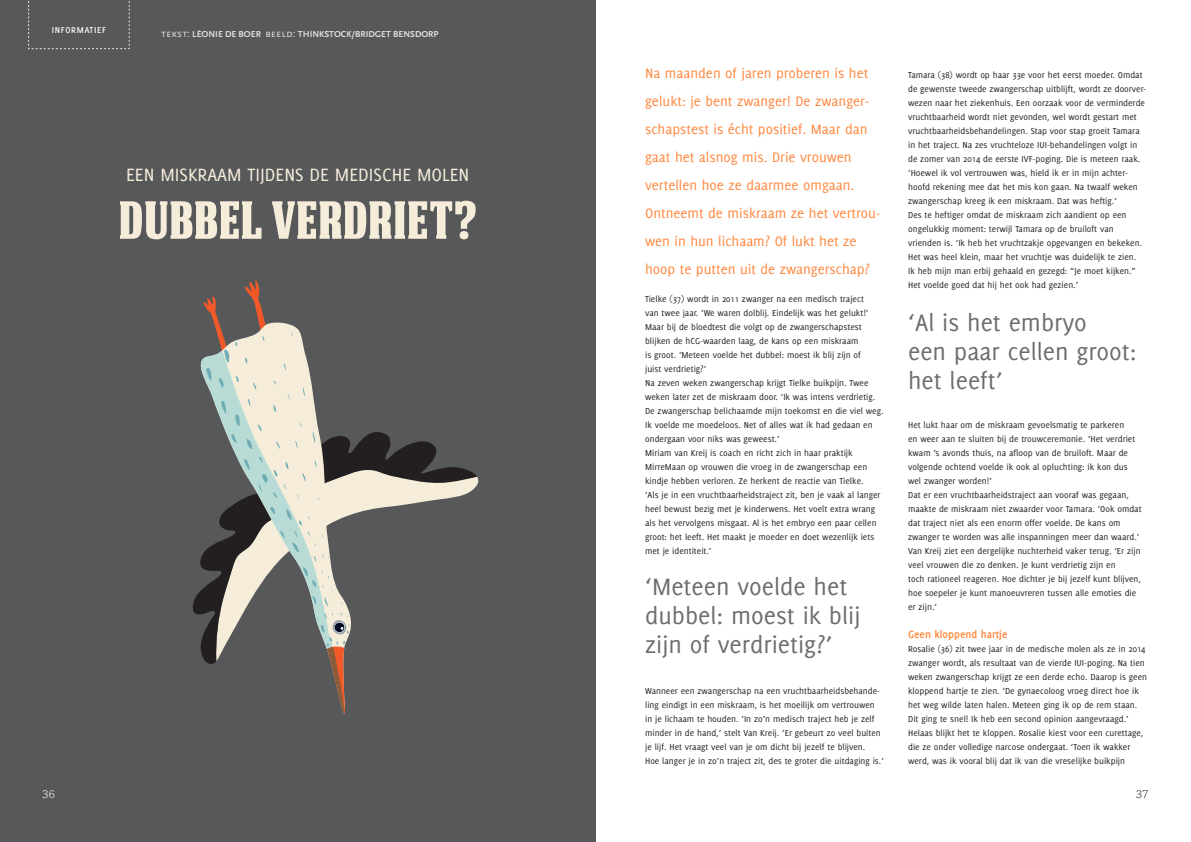
<style>
.page{position:relative;width:1191px;height:842px;background:#fff}
.page>*{position:absolute;margin:0;border:0;box-sizing:border-box;transform-origin:0 0}
.t1{font:51.5px "DEATHEMAACHNCV";color:#f5edda}
.t2{font:26px/29px "Delicious";color:#6c6d70}
.t3{font:19.5px "Delicious";color:#f5edda}
.t4{font:15px/28px "Delicious";color:#ff873e}
.t5{font:300 12px "Chaparral Pro";color:#fff}
.t6{font:300 12px "Chaparral Pro";color:#231f20}
.t7{font:700 11.5px "Delicious";color:#ff873e}
.t8{font:11.5px "Delicious Small Caps";letter-spacing:.005em;color:#fff}
.t9{font:9.5px/14px "Delicious";color:#231f20}
.t10{font:700 9px "Scala Sans";color:#fff}
.s1{font-family:"Scala Sans Caps";font-weight:400;font-size:11px}
</style>
<div class="page">
<div style="left:0;top:0;width:595px;height:842px;background:#57585a"></div>
<svg style="left:193px;top:432px;width:284px;height:182px"></svg>
<svg style="left:335px;top:432px;width:17px;height:181px"></svg>
<svg style="left:197px;top:354px;width:138px;height:310px"></svg>
<svg style="left:244px;top:459px;width:6px;height:11px"></svg>
<svg style="left:306px;top:613px;width:46px;height:101px"></svg>
<svg style="left:270px;top:507px;width:65px;height:99px"></svg>
<svg style="left:258px;top:457px;width:30px;height:41px"></svg>
<svg style="left:314px;top:460px;width:2px;height:7px"></svg>
<svg style="left:302px;top:473px;width:4px;height:9px"></svg>
<svg style="left:203px;top:280px;width:102px;height:169px"></svg>
<svg style="left:312px;top:432px;width:4px;height:11px"></svg>
<svg style="left:28px;top:0;width:102px;height:49px"></svg>
<p class="t8" style="left:51px;top:23px;width:57px">informatief</p>
<p class="t10" style="left:161px;top:30px;width:279px"><span class="s1">tekst:</span> LÉONIE DE BOER <span class="s1">beeld:</span> THINKSTOCK/BRIDGET BENSDORP</p>
<p class="t3" style="left:126px;top:164px;width:345px">EEN MISKRAAM TIJDENS DE MEDISCHE MOLEN</p>
<p class="t1" style="left:118px;top:190px;width:360px">DUBBEL VERDRIET?</p>
<p class="t4" style="left:645px;top:59px;width:237px">Na maanden of jaren proberen is het gelukt: je bent zwanger! De zwanger&shy;schapstest is écht positief. Maar dan gaat het alsnog mis. Drie vrouwen vertellen hoe ze daarmee omgaan.<br>Ontneemt de miskraam ze het vertrou&shy;wen in hun lichaam? Of lukt het ze hoop te putten uit de zwangerschap?</p>
<p class="t9" style="left:645px;top:292px;width:220px">Tielke (37) wordt in 2011 zwanger na een medisch traject</p>
<p class="t9" style="left:645px;top:306px;width:225px">van twee jaar. ‘We waren dolblij. Eindelijk was het gelukt!’<br>Maar bij de bloedtest die volgt op de zwangerschapstest</p>
<p class="t9" style="left:645px;top:334px;width:215px">blijken de hCG-waarden laag, de kans op een miskraam</p>
<p class="t9" style="left:645px;top:348px;width:217px">is groot. ‘Meteen voelde het dubbel: moest ik blij zijn of</p>
<p class="t9" style="left:645px;top:362px;width:63px">juist verdrietig?’</p>
<p class="t9" style="left:645px;top:376px;width:240px">Na zeven weken zwangerschap krijgt Tielke buikpijn. Twee weken later zet de miskraam door. ‘Ik was intens verdrietig.<br>De zwangerschap belichaamde mijn toekomst en die viel weg.<br>Ik voelde me moedeloos. Net of alles wat ik had gedaan en ondergaan voor niks was geweest.’</p>
<p class="t9" style="left:645px;top:446px;width:209px">Miriam van Kreij is coach en richt zich in haar praktijk</p>
<p class="t9" style="left:645px;top:460px;width:224px">MirreMaan op vrouwen die vroeg in de zwangerschap een kindje hebben verloren. Ze herkent de reactie van Tielke.</p>
<p class="t9" style="left:645px;top:488px;width:237px">‘Als je in een vruchtbaarheidstraject zit, ben je vaak al langer heel bewust bezig met je kinderwens. Het voelt extra wrang als het vervolgens misgaat. Al is het embryo een paar cellen groot: het leeft. Het maakt je moeder en doet wezenlijk iets met je identiteit.’</p>
<p class="t2" style="left:645px;top:572px;width:217px">‘Meteen voelde het dubbel: moest ik blij zijn of verdrietig?’</p>
<p class="t9" style="left:645px;top:684px;width:237px">Wanneer een zwangerschap na een vruchtbaarheidsbehande&shy;ling eindigt in een miskraam, is het moeilijk om vertrouwen in je lichaam te houden. ‘In zo’n medisch traject heb je zelf minder in de hand,’ stelt Van Kreij. ‘Er gebeurt zo veel buiten je lijf. Het vraagt veel van je om dicht bij jezelf te blijven.</p>
<p class="t9" style="left:645px;top:754px;width:240px">Hoe langer je in zo’n traject zit, des te groter die uitdaging is.’</p>
<p class="t9" style="left:908px;top:68px;width:240px">Tamara (38) wordt op haar 33e voor het eerst moeder. Omdat de gewenste tweede zwangerschap uitblijft, wordt ze doorver&shy;wezen naar het ziekenhuis. Een oorzaak voor de verminderde vruchtbaarheid wordt niet gevonden, wel wordt gestart met vruchtbaarheidsbehandelingen. Stap voor stap groeit Tamara in het traject. Na zes vruchteloze IUI-behandelingen volgt in de zomer van 2014 de eerste IVF-poging. Die is meteen raak. ‘Hoewel ik vol vertrouwen was, hield ik er in mijn achter&shy;hoofd rekening mee dat het mis kon gaan. Na twaalf weken zwangerschap kreeg ik een miskraam. Dat was heftig.’</p>
<p class="t9" style="left:908px;top:208px;width:235px">Des te heftiger omdat de miskraam zich aandient op een ongelukkig moment: terwijl Tamara op de bruiloft van vrienden is. ‘Ik heb het vruchtzakje opgevangen en bekeken.<br>Het was heel klein, maar het vruchtje was duidelijk te zien.</p>
<p class="t9" style="left:908px;top:264px;width:229px">Ik heb mijn man erbij gehaald en gezegd: “Je moet kijken.”<br>Het voelde goed dat hij het ook had gezien.’</p>
<p class="t2" style="left:908px;top:308px;width:180px">‘Al is het embryo</p>
<p class="t2" style="left:908px;top:337px;width:230px">een paar cellen groot: het leeft’</p>
<p class="t9" style="left:908px;top:418px;width:218px">Het lukt haar om de miskraam gevoelsmatig te parkeren</p>
<p class="t9" style="left:908px;top:432px;width:229px">en weer aan te sluiten bij de trouwceremonie. ‘Het verdriet kwam ’s avonds thuis, na afloop van de bruiloft. Maar de volgende ochtend voelde ik ook al opluchting: ik kon dus</p>
<p class="t9" style="left:908px;top:474px;width:85px">wel zwanger worden!’</p>
<p class="t9" style="left:908px;top:488px;width:235px">Dat er een vruchtbaarheidstraject aan vooraf was gegaan, maakte de miskraam niet zwaarder voor Tamara. ‘Ook omdat dat traject niet als een enorm offer voelde. De kans om zwanger te worden was alle inspanningen meer dan waard.’</p>
<p class="t9" style="left:908px;top:544px;width:234px">Van Kreij ziet een dergelijke nuchterheid vaker terug. ‘Er zijn veel vrouwen die zo denken. Je kunt verdrietig zijn en</p>
<p class="t9" style="left:908px;top:572px;width:234px">toch rationeel reageren. Hoe dichter je bij jezelf kunt blijven, hoe soepeler je kunt manoeuvreren tussen alle emoties die</p>
<p class="t9" style="left:908px;top:600px;width:30px">er zijn.’</p>
<p class="t7" style="left:908px;top:628px;width:101px">Geen kloppend hartje</p>
<p class="t9" style="left:908px;top:642px;width:240px">Rosalie (36) zit twee jaar in de medische molen als ze in 2014 zwanger wordt, als resultaat van de vierde IUI-poging. Na tien weken zwangerschap krijgt ze een derde echo. Daarop is geen kloppend hartje te zien. ‘De gynaecoloog vroeg direct hoe ik het weg wilde laten halen. Meteen ging ik op de rem staan.<br>Dit ging te snel! Ik heb een second opinion aangevraagd.’</p>
<p class="t9" style="left:908px;top:726px;width:237px">Helaas blijkt het te kloppen. Rosalie kiest voor een curettage, die ze onder volledige narcose ondergaat. ‘Toen ik wakker werd, was ik vooral blij dat ik van die vreselijke buikpijn</p>
<p class="t5" style="left:43px;top:788px;width:14px">36</p>
<p class="t6" style="left:1136px;top:788px;width:14px">37</p>
</div>
